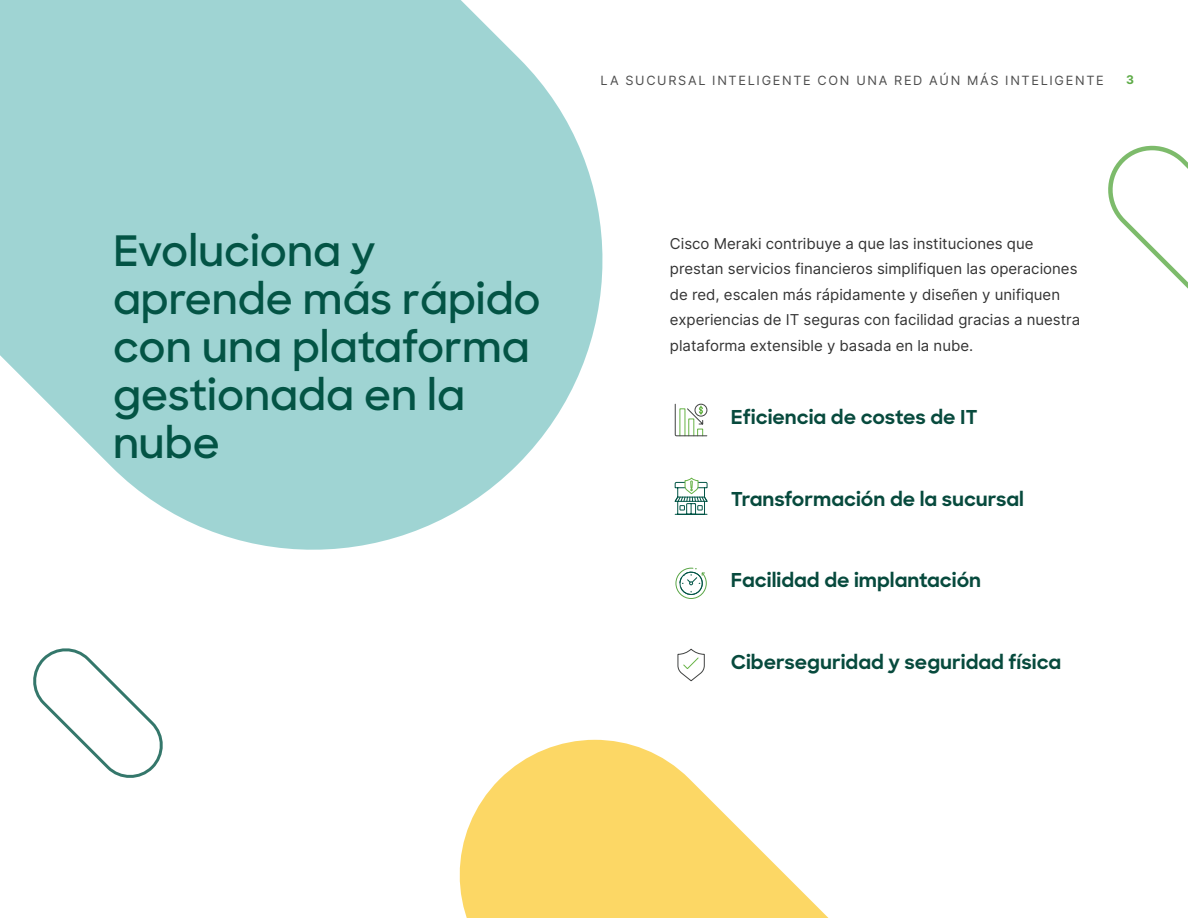
<style>
.page{position:relative;width:1188px;height:918px;background:#fff}
.page>*{position:absolute;margin:0;border:0;box-sizing:border-box;transform-origin:0 0}
._2_-_Heading{font:600 42px/48px "Sharp Sans";color:#035445}
._3_-_Call_Out{font:700 19.5px "Sharp Sans";color:#074a3d}
.P_-_Small{font:15px/25.5px "Inter";color:#333}
.t1{font:12.75px "Inter";letter-spacing:.13em;color:#4d4d4d}
.t2{font:12px "Inter";color:#5dab47}
</style>
<div class="page">
<svg style="left:0;top:0;width:603px;height:550px;fill:#9fd4d3"></svg>
<svg style="left:1108px;top:145px;width:80px;height:144px"></svg>
<svg style="left:459px;top:740px;width:370px;height:178px;fill:#fcd765"></svg>
<svg style="left:33px;top:648px;width:130px;height:130px"></svg>
<svg style="left:674px;top:403px;width:34px;height:34px"></svg>
<svg style="left:674px;top:478px;width:34px;height:37px"></svg>
<svg style="left:675px;top:567px;width:32px;height:32px"></svg>
<svg style="left:677px;top:648px;width:28px;height:34px"></svg>
<p class="_2_-_Heading" style="left:113px;top:225px;width:429px">Evoluciona y aprende más rápido con una plataforma gestionada en la nube</p>
<p class="t1" style="left:601px;top:71px;width:505px">LA SUCURSAL INTELIGENTE CON UNA RED AÚN MÁS INTELIGENTE</p>
<p class="t2" style="left:1126px;top:71px;width:9px">3</p>
<p class="P_-_Small" style="left:670px;top:230px;width:412px">Cisco Meraki contribuye a que las instituciones que prestan servicios financieros simplifiquen las operaciones de red, escalen más rápidamente y diseñen y unifiquen experiencias de IT seguras con facilidad gracias a nuestra plataforma extensible y basada en la nube.</p>
<p class="_3_-_Call_Out" style="left:731px;top:403px;width:249px">Eficiencia de costes de IT</p>
<p class="_3_-_Call_Out" style="left:731px;top:484px;width:295px">Transformación de la sucursal</p>
<p class="_3_-_Call_Out" style="left:731px;top:566px;width:252px">Facilidad de implantación</p>
<p class="_3_-_Call_Out" style="left:731px;top:648px;width:332px">Ciberseguridad y seguridad física</p>
</div>
